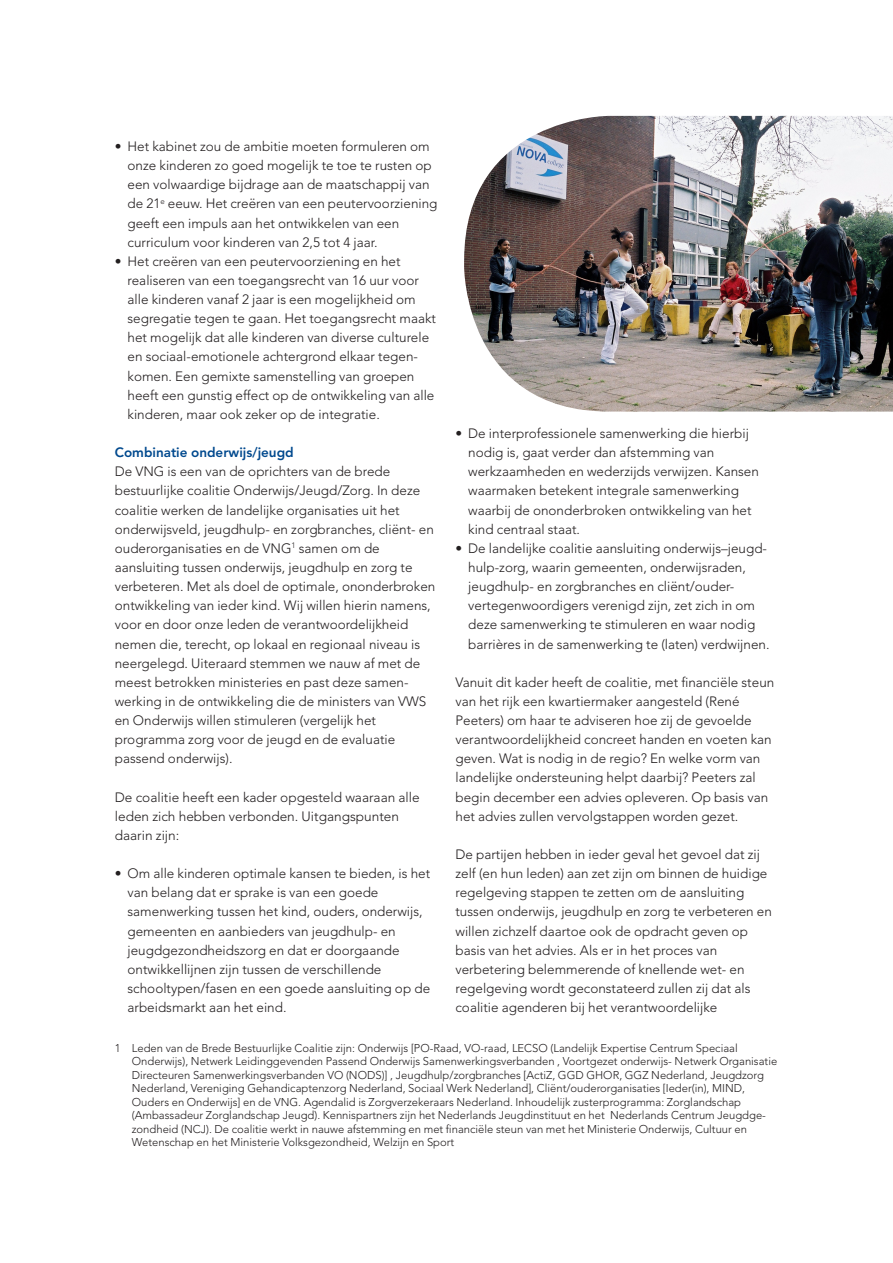
<style>
.page{position:relative;width:893px;height:1263px;background:#fff}
.page>*{position:absolute;margin:0;border:0;box-sizing:border-box;transform-origin:0 0}
.VNG_-_Broodtekst{font:300 13.5px/19.2px "Avenir LT Std";color:#231f20}
.VNG_-_Tussenkop_1{font:800 13.5px "Avenir LT Std";color:#01498e}
.VNG_-_Voetnoot{font:300 11.25px/13.5px "Avenir LT Std";color:#231f20}
</style>
<div class="page">
<img style="left:464px;top:116px;width:429px;height:296px">
<p class="VNG_-_Broodtekst" style="left:128px;top:137px;width:311px;text-indent:-13px">• Het kabinet zou de ambitie moeten formuleren om onze kinderen zo goed mogelijk te toe te rusten op een volwaardige bijdrage aan de maatschappij van de 21<sup>e</sup> eeuw. Het creëren van een peutervoorziening geeft een impuls aan het ontwikkelen van een curriculum voor kinderen van 2,5 tot 4 jaar.</p>
<p class="VNG_-_Broodtekst" style="left:128px;top:252px;width:310px;text-indent:-13px">• Het creëren van een peutervoorziening en het realiseren van een toegangsrecht van 16 uur voor alle kinderen vanaf 2 jaar is een mogelijkheid om segregatie tegen te gaan. Het toegangsrecht maakt het mogelijk dat alle kinderen van diverse culturele en sociaal-emotionele achtergrond elkaar tegen&shy;komen. Een gemixte samenstelling van groepen heeft een gunstig effect op de ontwikkeling van alle kinderen, maar ook zeker op de integratie.</p>
<p class="VNG_-_Tussenkop_1" style="left:115px;top:444px;width:180px">Combinatie onderwijs/jeugd</p>
<p class="VNG_-_Broodtekst" style="left:115px;top:462px;width:322px">De VNG is een van de oprichters van de brede bestuurlijke coalitie Onderwijs/Jeugd/Zorg. In deze coalitie werken de landelijke organisaties uit het onderwijsveld, jeugdhulp- en zorgbranches, cliënt- en ouderorganisaties en de VNG<sup>1</sup> samen om de aansluiting tussen onderwijs, jeugdhulp en zorg te verbeteren. Met als doel de optimale, ononderbroken ontwikkeling van ieder kind. Wij willen hierin namens, voor en door onze leden de verantwoordelijkheid nemen die, terecht, op lokaal en regionaal niveau is neergelegd. Uiteraard stemmen we nauw af met de meest betrokken ministeries en past deze samen&shy;werking in de ontwikkeling die de ministers van VWS en Onderwijs willen stimuleren (vergelijk het programma zorg voor de jeugd en de evaluatie passend onderwijs).</p>
<p class="VNG_-_Broodtekst" style="left:115px;top:787px;width:306px">De coalitie heeft een kader opgesteld waaraan alle leden zich hebben verbonden. Uitgangspunten daarin zijn:</p>
<p class="VNG_-_Broodtekst" style="left:128px;top:864px;width:304px;text-indent:-13px">• Om alle kinderen optimale kansen te bieden, is het van belang dat er sprake is van een goede samenwerking tussen het kind, ouders, onderwijs, gemeenten en aanbieders van jeugdhulp- en jeugdgezondheidszorg en dat er doorgaande ontwikkellijnen zijn tussen de verschillende schooltypen/fasen en een goede aansluiting op de arbeidsmarkt aan het eind.</p>
<p class="VNG_-_Voetnoot" style="left:132px;top:1041px;width:647px;text-indent:-17px">1 Leden van de Brede Bestuurlijke Coalitie zijn: Onderwijs [PO-Raad, VO-raad, LECSO (Landelijk Expertise Centrum Speciaal Onderwijs), Netwerk Leidinggevenden Passend Onderwijs Samenwerkingsverbanden , Voortgezet onderwijs- Netwerk Organisatie Directeuren Samenwerkingsverbanden VO (NODS)] , Jeugdhulp/zorgbranches [ActiZ, GGD GHOR, GGZ Nederland, Jeugdzorg Nederland, Vereniging Gehandicaptenzorg Nederland, Sociaal Werk Nederland], Cliënt/ouderorganisaties [Ieder(in), MIND, Ouders en Onderwijs] en de VNG. Agendalid is Zorgverzekeraars Nederland. Inhoudelijk zusterprogramma: Zorglandschap (Ambassadeur Zorglandschap Jeugd). Kennispartners zijn het Nederlands Jeugdinstituut en het Nederlands Centrum Jeugdge&shy;zondheid (NCJ). De coalitie werkt in nauwe afstemming en met financiële steun van met het Ministerie Onderwijs, Cultuur en Wetenschap en het Ministerie Volksgezondheid, Welzijn en Sport</p>
<p class="VNG_-_Broodtekst" style="left:468px;top:424px;width:292px;text-indent:-13px">• De interprofessionele samenwerking die hierbij nodig is, gaat verder dan afstemming van werkzaamheden en wederzijds verwijzen. Kansen waarmaken betekent integrale samenwerking waarbij de ononderbroken ontwikkeling van het kind centraal staat.</p>
<p class="VNG_-_Broodtekst" style="left:468px;top:539px;width:303px;text-indent:-13px">• De landelijke coalitie aansluiting onderwijs–jeugd&shy;hulp-zorg, waarin gemeenten, onderwijsraden, jeugdhulp- en zorgbranches en cliënt/ouder&shy;vertegenwoordigers verenigd zijn, zet zich in om deze samenwerking te stimuleren en waar nodig barrières in de samenwerking te (laten) verdwijnen.</p>
<p class="VNG_-_Broodtekst" style="left:455px;top:672px;width:320px">Vanuit dit kader heeft de coalitie, met financiële steun van het rijk een kwartiermaker aangesteld (René Peeters) om haar te adviseren hoe zij de gevoelde verantwoordelijkheid concreet handen en voeten kan geven. Wat is nodig in de regio? En welke vorm van landelijke ondersteuning helpt daarbij? Peeters zal begin december een advies opleveren. Op basis van het advies zullen vervolgstappen worden gezet.</p>
<p class="VNG_-_Broodtekst" style="left:455px;top:845px;width:318px">De partijen hebben in ieder geval het gevoel dat zij zelf (en hun leden) aan zet zijn om binnen de huidige regelgeving stappen te zetten om de aansluiting tussen onderwijs, jeugdhulp en zorg te verbeteren en willen zichzelf daartoe ook de opdracht geven op basis van het advies. Als er in het proces van verbetering belemmerende of knellende wet- en regelgeving wordt geconstateerd zullen zij dat als coalitie agenderen bij het verantwoordelijke</p>
</div>
